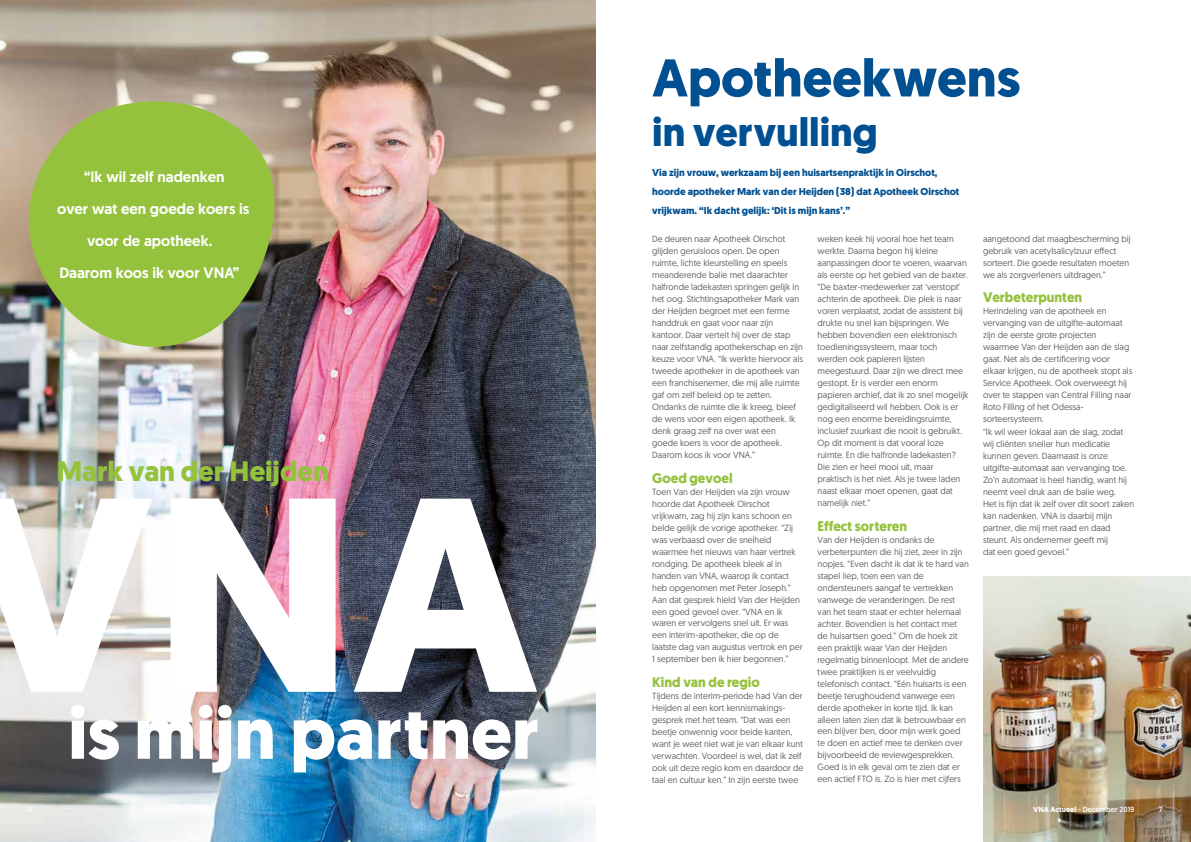
<style>
.page{position:relative;width:1191px;height:842px;background:#fff}
.page>*{position:absolute;margin:0;border:0;box-sizing:border-box;transform-origin:0 0}
.t1{font:700 276px "Geomanist";color:#fff}
.t2{font:700 73px "Geomanist";color:#fff}
.t3{font:700 53px "Geomanist";color:#005092}
.t4{font:700 40px "Geomanist";color:#005092}
.t5{font:700 28px "Geomanist";color:#94c23d}
.t6{font:500 15px/32px "Geomanist";color:#fff;text-align:center}
.t7{font:700 14px "Geomanist";color:#94c23d}
.t8{font:700 10px/19px "Geomanist";color:#005092}
.t9{font:9px/12px "Geomanist";color:#646363}
.t10{font:7.5px "Geomanist";color:#fff}
.s1{font-weight:700}
</style>
<div class="page">
<img style="left:983px;top:577px;width:208px;height:265px">
<img style="left:0;top:0;width:595px;height:842px">
<svg style="left:28px;top:98px;width:257px;height:253px;fill:#94c23d"></svg>
<h3 class="t6" style="left:57px;top:160px;width:194px">“Ik wil zelf nadenken<br>over wat een goede koers is voor de apotheek.<br>Daarom koos ik voor VNA”</h3>
<h3 class="t5" style="left:57px;top:452px;width:274px">Mark van der Heijden</h3>
<h1 class="t1" style="left:-40px;top:411px;width:580px">VNA</h1>
<h2 class="t2" style="left:68px;top:684px;width:472px">is mijn partner</h2>
<h3 class="t3" style="left:652px;top:43px;width:369px">Apotheekwens</h3>
<h3 class="t4" style="left:652px;top:106px;width:227px">in vervulling</h3>
<p class="t8" style="left:652px;top:163px;width:309px">Via zijn vrouw, werkzaam bij een huisartsenpraktijk in Oirschot, hoorde apotheker Mark van der Heijden (38) dat Apotheek Oirschot vrijkwam. “Ik dacht gelijk: ‘Dit is mijn kans’.”</p>
<p class="t9" style="left:652px;top:233px;width:152px">De deuren naar Apotheek Oirschot glijden geruisloos open. De open ruimte, lichte kleurstelling en speels meanderende balie met daarachter halfronde ladekasten springen gelijk in het oog. Stichtingsapotheker Mark van der Heijden begroet met een ferme handdruk en gaat voor naar zijn kantoor. Daar vertelt hij over de stap naar zelfstandig apothekerschap en zijn keuze voor VNA. “Ik werkte hiervoor als tweede apotheker in de apotheek van een franchisenemer, die mij alle ruimte gaf om zelf beleid op te zetten.<br>Ondanks de ruimte die ik kreeg, bleef de wens voor een eigen apotheek. Ik denk graag zelf na over wat een goede koers is voor de apotheek.<br>Daarom koos ik voor VNA.”</p>
<h3 class="t7" style="left:652px;top:468px;width:82px">Goed gevoel</h3>
<p class="t9" style="left:652px;top:485px;width:152px">Toen Van der Heijden via zijn vrouw hoorde dat Apotheek Oirschot vrijkwam, zag hij zijn kans schoon en belde gelijk de vorige apotheker. “Zij was verbaasd over de snelheid waarmee het nieuws van haar vertrek rondging. De apotheek bleek al in handen van VNA, waarop ik contact heb opgenomen met Peter Joseph.” Aan dat gesprek hield Van der Heijden een goed gevoel over. “VNA en ik waren er vervolgens snel uit. Er was een interim-apotheker, die op de laatste dag van augustus vertrok en per 1 september ben ik hier begonnen.”</p>
<h3 class="t7" style="left:652px;top:672px;width:109px">Kind van de regio</h3>
<p class="t9" style="left:652px;top:689px;width:153px">Tijdens de interim-periode had Van der Heijden al een kort kennismakings&shy;gesprek met het team. “Dat was een beetje onwennig voor beide kanten, want je weet niet wat je van elkaar kunt verwachten. Voordeel is wel, dat ik zelf ook uit deze regio kom en daardoor de taal en cultuur ken.” In zijn eerste twee</p>
<p class="t9" style="left:817px;top:233px;width:152px">weken keek hij vooral hoe het team werkte. Daarna begon hij kleine aanpassingen door te voeren, waarvan als eerste op het gebied van de baxter. “De baxter-medewerker zat ‘verstopt’ achterin de apotheek. Die plek is naar voren verplaatst, zodat de assistent bij drukte nu snel kan bijspringen. We hebben bovendien een elektronisch toedieningssysteem, maar toch werden ook papieren lijsten meegestuurd. Daar zijn we direct mee gestopt. Er is verder een enorm papieren archief, dat ik zo snel mogelijk gedigitaliseerd wil hebben. Ook is er nog een enorme bereidingsruimte, inclusief zuurkast die nooit is gebruikt.<br>Op dit moment is dat vooral loze ruimte. En die halfronde ladekasten?<br>Die zien er heel mooi uit, maar praktisch is het niet. Als je twee laden naast elkaar moet openen, gaat dat namelijk niet.”</p>
<h3 class="t7" style="left:817px;top:516px;width:91px">Effect sorteren</h3>
<p class="t9" style="left:817px;top:533px;width:153px">Van der Heijden is ondanks de verbeterpunten die hij ziet, zeer in zijn nopjes. “Even dacht ik dat ik te hard van stapel liep, toen een van de ondersteuners aangaf te vertrekken vanwege de veranderingen. De rest van het team staat er echter helemaal achter. Bovendien is het contact met de huisartsen goed.” Om de hoek zit een praktijk waar Van der Heijden regelmatig binnenloopt. Met de andere twee praktijken is er veelvuldig telefonisch contact. “Eén huisarts is een beetje terughoudend vanwege een derde apotheker in korte tijd. Ik kan alleen laten zien dat ik betrouwbaar en een blijver ben, door mijn werk goed te doen en actief mee te denken over bijvoorbeeld de reviewgesprekken.<br>Goed is in elk geval om te zien dat er een actief FTO is. Zo is hier met cijfers</p>
<p class="t9" style="left:983px;top:233px;width:149px">aangetoond dat maagbescherming bij gebruik van acetylsalicylzuur effect sorteert. Die goede resultaten moeten we als zorgverleners uitdragen.”</p>
<h3 class="t7" style="left:983px;top:288px;width:101px">Verbeterpunten</h3>
<p class="t9" style="left:983px;top:305px;width:153px">Herindeling van de apotheek en vervanging van de uitgifte-automaat zijn de eerste grote projecten waarmee Van der Heijden aan de slag gaat. Net als de certificering voor elkaar krijgen, nu de apotheek stopt als Service Apotheek. Ook overweegt hij over te stappen van Central Filling naar Roto Filling of het Odessa&shy;sorteersysteem.<br>“Ik wil weer lokaal aan de slag, zodat wij cliënten sneller hun medicatie kunnen geven. Daarnaast is onze uitgifte-automaat aan vervanging toe.<br>Zo’n automaat is heel handig, want hij neemt veel druk aan de balie weg.<br>Het is fijn dat ik zelf over dit soort zaken kan nadenken. VNA is daarbij mijn partner, die mij met raad en daad steunt. Als ondernemer geeft mij<br>dat een goed gevoel.”</p>
<p class="t10" style="left:1033px;top:805px;width:102px"><span class="s1">VNA Actueel</span> - December 2019</p>
<p class="t10" style="left:1158px;top:805px;width:5px">7</p>
</div>
